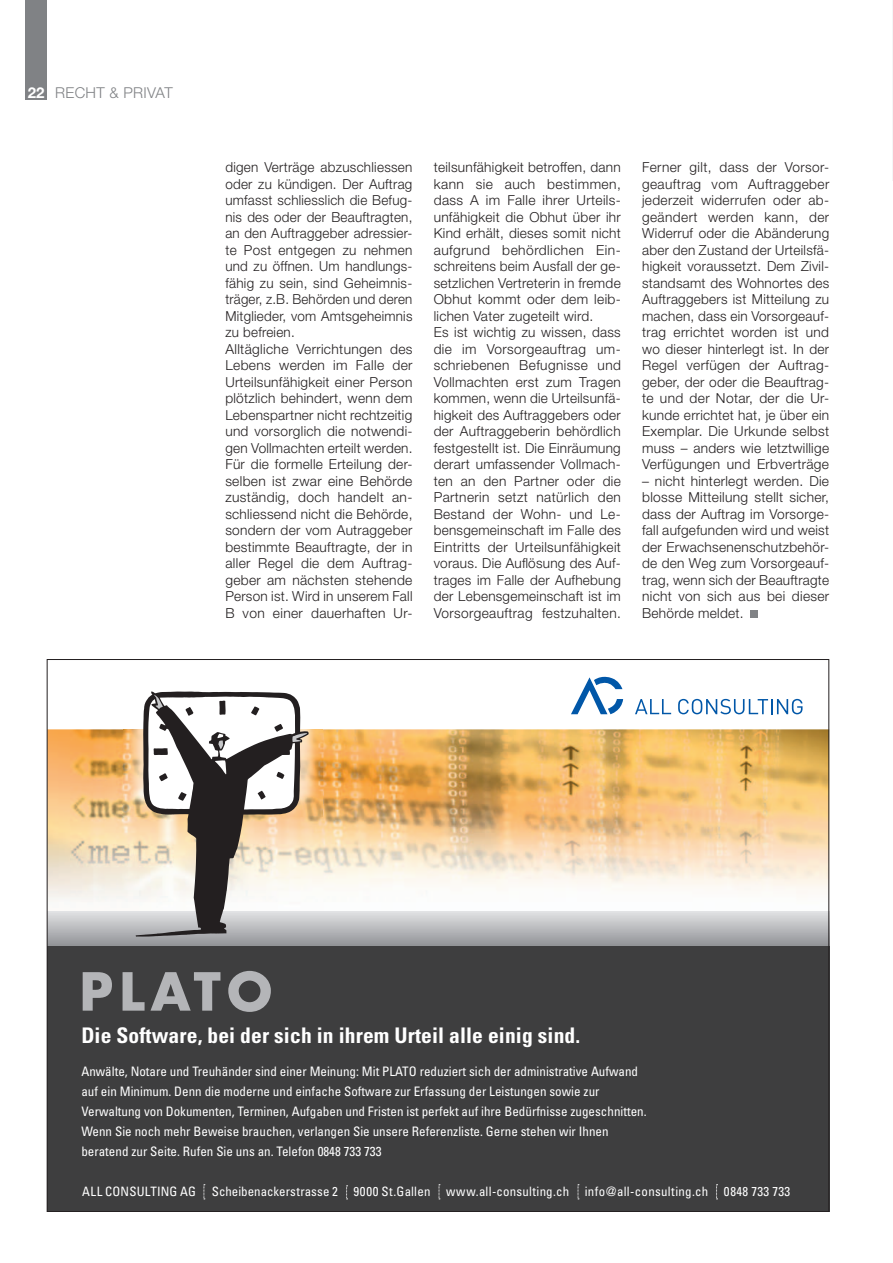
<style>
.page{position:relative;width:893px;height:1263px;background:#fff}
.page>*{position:absolute;margin:0;border:0;box-sizing:border-box;transform-origin:0 0}
.t1{font:700 51px "Futura";letter-spacing:.12em;color:#b4b5b8}
.t2{font:700 condensed 21.45px "Univers";letter-spacing:.005em;color:#fff}
.t3{font:300 15px "Helvetica Neue";letter-spacing:.02em;color:#808285}
.t4{font:300 13.8px/16.5px "Helvetica Neue";letter-spacing:.02em;color:#231f20}
.t5{font:condensed 13.05px/20px "Univers";color:#fff}
.t6{font:condensed 12.9px "Univers";letter-spacing:.015em;color:#fff}
.s1{font-weight:700;color:#fff}
</style>
<div class="page">
<hr style="left:892px;top:0;width:1px;height:180px;background:#f5f5f6">
<div style="left:750px;top:610px;width:8px;height:8px;background:#808285"></div>
<img style="left:49px;top:729px;width:778px;height:173px">
<div style="left:47px;top:911px;width:782px;height:36px;background:linear-gradient(to bottom,#e1e2e4,#929397)"></div>
<div style="left:47px;top:947px;width:782px;height:265px;background:#3e3e3f"></div>
<svg style="left:635px;top:699px;width:36px;height:15px"></svg>
<svg style="left:678px;top:699px;width:124px;height:15px"></svg>
<svg style="left:571px;top:676px;width:52px;height:38px"></svg>
<svg style="left:204px;top:1184px;width:1px;height:15px"></svg>
<svg style="left:346px;top:1185px;width:2px;height:14px"></svg>
<svg style="left:439px;top:1184px;width:1px;height:15px"></svg>
<svg style="left:578px;top:1184px;width:1px;height:15px"></svg>
<svg style="left:716px;top:1184px;width:2px;height:15px"></svg>
<img style="left:123px;top:729px;width:199px;height:87px">
<svg style="left:136px;top:691px;width:173px;height:246px"></svg>
<div style="left:26px;top:0;width:21px;height:100px;background:#808285"></div>
<p class="t3" style="left:28px;top:83px;width:115px"><span class="s1">22</span> Recht &amp; Privat</p>
<p class="t4" style="left:225px;top:159px;width:189px">digen Verträge abzuschliessen oder zu kündigen. Der Auftrag umfasst schliesslich die Befug&shy;nis des oder der Beauftragten, an den Auftraggeber adressier&shy;te Post entgegen zu nehmen und zu öffnen. Um handlungs&shy;fähig zu sein, sind Geheimnis&shy;träger, z.B. Behörden und deren<br>Mitglieder, vom Amtsgeheimnis zu befreien.<br>Alltägliche Verrichtungen des<br>Lebens werden im Falle der<br>Urteilsunfähigkeit einer Person plötzlich behindert, wenn dem<br>Lebenspartner nicht rechtzeitig und vorsorglich die notwendi&shy;gen Vollmachten erteilt werden.<br>Für die formelle Erteilung der&shy;selben ist zwar eine Behörde zuständig, doch handelt an&shy;schliessend nicht die Behörde, sondern der vom Autraggeber bestimmte Beauftragte, der in aller Regel die dem Auftrag&shy;geber am nächsten stehende<br>Person ist. Wird in unserem Fall<br>B von einer dauerhaften Ur-</p>
<p class="t4" style="left:434px;top:159px;width:189px">teilsunfähigkeit betroffen, dann kann sie auch bestimmen, dass A im Falle ihrer Urteils&shy;unfähigkeit die Obhut über ihr<br>Kind erhält, dieses somit nicht aufgrund behördlichen Ein&shy;schreitens beim Ausfall der ge&shy;setzlichen Vertreterin in fremde<br>Obhut kommt oder dem leib&shy;lichen Vater zugeteilt wird.<br>Es ist wichtig zu wissen, dass die im Vorsorgeauftrag um&shy;schriebenen Befugnisse und<br>Vollmachten erst zum Tragen kommen, wenn die Urteilsunfä&shy;higkeit des Auftraggebers oder der Auftraggeberin behördlich festgestellt ist. Die Einräumung derart umfassender Vollmach&shy;ten an den Partner oder die<br>Partnerin setzt natürlich den<br>Bestand der Wohn- und Le&shy;bensgemeinschaft im Falle des<br>Eintritts der Urteilsunfähigkeit voraus. Die Auflösung des Auf&shy;trages im Falle der Aufhebung der Lebensgemeinschaft ist im<br>Vorsorgeauftrag festzuhalten.</p>
<p class="t4" style="left:642px;top:159px;width:189px">Ferner gilt, dass der Vorsor&shy;geauftrag vom Auftraggeber jederzeit widerrufen oder ab&shy;geändert werden kann, der<br>Widerruf oder die Abänderung aber den Zustand der Urteilsfä&shy;higkeit voraussetzt. Dem Zivil&shy;standsamt des Wohnortes des<br>Auftraggebers ist Mitteilung zu machen, dass ein Vorsorgeauf&shy;trag errichtet worden ist und wo dieser hinterlegt ist. In der<br>Regel verfügen der Auftrag&shy;geber, der oder die Beauftrag&shy;te und der Notar, der die Ur&shy;kunde errichtet hat, je über ein<br>Exemplar. Die Urkunde selbst muss – anders wie letztwillige<br>Verfügungen und Erbverträge</p>
<p class="t4" style="left:642px;top:472px;width:189px;text-align:justify">– nicht hinterlegt werden. Die blosse Mitteilung stellt sicher, dass der Auftrag im Vorsorge&shy;fall aufgefunden wird und weist der Erwachsenenschutzbehör&shy;de den Weg zum Vorsorgeauf&shy;trag, wenn sich der Beauftragte nicht von sich aus bei dieser Behörde meldet.</p>
<h1 class="t1" style="left:79px;top:956px;width:194px">PLATO</h1>
<h2 class="t2" style="left:81px;top:1022px;width:500px">Die Software, bei der sich in ihrem Urteil alle einig sind.</h2>
<p class="t5" style="left:81px;top:1061px;width:567px">Anwälte, Notare und Treuhänder sind einer Meinung: Mit PLATO reduziert sich der administrative Aufwand auf ein Minimum. Denn die moderne und einfache Software zur Erfassung der Leistungen sowie zur Verwaltung von Dokumenten, Terminen, Aufgaben und Fristen ist perfekt auf ihre Bedürfnisse zugeschnitten.<br>Wenn Sie noch mehr Beweise brauchen, verlangen Sie unsere Referenzliste. Gerne stehen wir Ihnen beratend zur Seite. Rufen Sie uns an. Telefon 0848 733 733</p>
<p class="t6" style="left:82px;top:1183px;width:710px">ALL CONSULTING AG Scheibenackerstrasse 2 9000 St.Gallen www.all-consulting.ch info@all-consulting.ch 0848 733 733</p>
</div>
